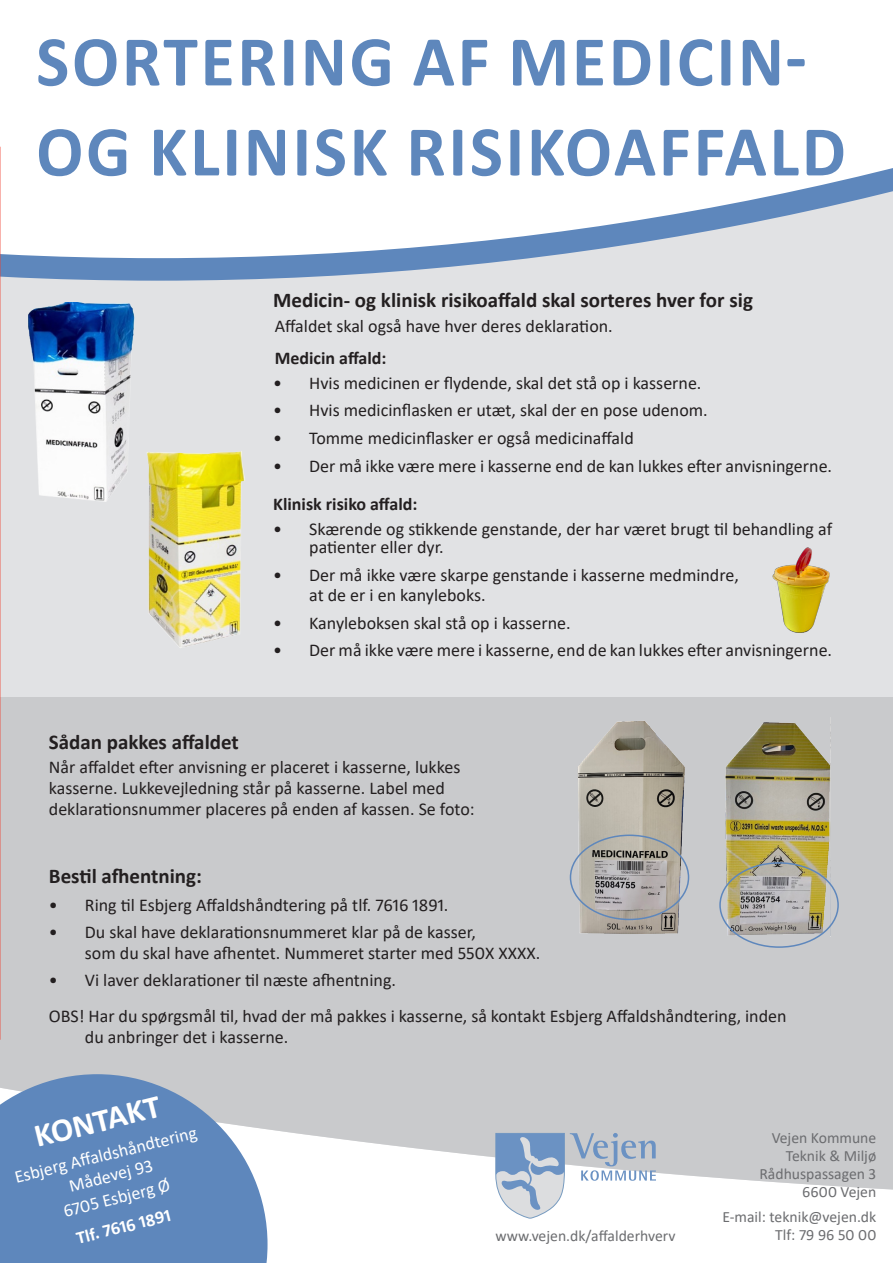
<style>
.page{position:relative;width:893px;height:1263px;background:#fff}
.page>*{position:absolute;margin:0;border:0;box-sizing:border-box;transform-origin:0 0}
.t1{font:700 72px/90px "Calibri";letter-spacing:.04em;color:#5e87bc}
.AV_Tekst{font:700 33px "Calibri";color:#fff}
.AV_Tekst-2{font:700 21px "Calibri";color:#231f20}
.AV_Tekst-3{font:18px/21px "Calibri";color:#231f20}
.AV_Tekst-4{font:18px "Calibri";color:#fff}
.AV_Tekst-5{font:700 18px "Calibri";color:#231f20}
.AV_Tekst-6{font:700 18px "Calibri";color:#fff}
.AV_Tekst-7{font:15.6px "Calibri";color:#6c6d70}
</style>
<div class="page">
<div style="left:1px;top:281px;width:892px;height:909px;background:#e1e2e4"></div>
<div style="left:0;top:697px;width:893px;height:492px;background:#c9cacc"></div>
<svg style="left:0;top:146px;width:893px;height:135px"></svg>
<hr style="left:0;top:147px;width:1px;height:893px;background:#ef3e2e">
<svg style="left:495px;top:1133px;width:161px;height:85px"></svg>
<svg style="left:0;top:1074px;width:268px;height:189px;background:#6f92c0"></svg>
<img style="left:138px;top:440px;width:117px;height:215px">
<img style="left:23px;top:291px;width:122px;height:218px">
<img style="left:722px;top:722px;width:108px;height:215px">
<img style="left:577px;top:721px;width:109px;height:213px">
<div style="left:570px;top:834px;width:119px;height:86px;border:2px solid #5e87bc;border-radius:50%"></div>
<div style="left:719px;top:862px;width:120px;height:86px;border:2px solid #5e87bc;border-radius:50%"></div>
<img style="left:772px;top:547px;width:58px;height:86px">
<p class="t1" style="left:36px;top:16px;width:811px">SORTERING AF MEDICIN-<br>OG KLINISK RISIKOAFFALD</p>
<p class="AV_Tekst-2" style="left:273px;top:285px;width:481px">Medicin- og klinisk risikoaffald skal sorteres hver for sig</p>
<p class="AV_Tekst-3" style="left:275px;top:315px;width:340px">Affaldet skal også have hver deres deklaration.</p>
<p class="AV_Tekst-5" style="left:275px;top:345px;width:113px">Medicin affald:</p>
<p class="AV_Tekst-3" style="left:273px;top:372px;width:430px">• Hvis medicinen er flydende, skal det stå op i kasserne.</p>
<p class="AV_Tekst-3" style="left:273px;top:399px;width:436px">• Hvis medicinflasken er utæt, skal der en pose udenom.</p>
<p class="AV_Tekst-3" style="left:273px;top:427px;width:362px">• Tomme medicinflasker er også medicinaffald</p>
<p class="AV_Tekst-3" style="left:273px;top:455px;width:560px">• Der må ikke være mere i kasserne end de kan lukkes efter anvisningerne.</p>
<p class="AV_Tekst-5" style="left:273px;top:491px;width:146px">Klinisk risiko affald:</p>
<p class="AV_Tekst-3" style="left:309px;top:519px;width:524px;line-height:18px;text-indent:-36px">• Skærende og stikkende genstande, der har været brugt til behandling af patienter eller dyr.</p>
<p class="AV_Tekst-3" style="left:273px;top:564px;width:467px">• Der må ikke være skarpe genstande i kasserne medmindre,</p>
<p class="AV_Tekst-3" style="left:309px;top:584px;width:178px">at de er i en kanyleboks.</p>
<p class="AV_Tekst-3" style="left:273px;top:612px;width:299px">• Kanyleboksen skal stå op i kasserne.</p>
<p class="AV_Tekst-3" style="left:273px;top:639px;width:560px">• Der må ikke være mere i kasserne, end de kan lukkes efter anvisningerne.</p>
<p class="AV_Tekst-2" style="left:49px;top:727px;width:191px">Sådan pakkes affaldet</p>
<p class="AV_Tekst-3" style="left:49px;top:756px;width:427px">Når affaldet efter anvisning er placeret i kasserne, lukkes kasserne. Lukkevejledning står på kasserne. Label med deklarationsnummer placeres på enden af kassen. Se foto:</p>
<p class="AV_Tekst-2" style="left:49px;top:861px;width:155px">Bestil afhentning:</p>
<p class="AV_Tekst-3" style="left:49px;top:894px;width:401px">• Ring til Esbjerg Affaldshåndtering på tlf. 7616 1891.</p>
<p class="AV_Tekst-3" style="left:49px;top:921px;width:429px">• Du skal have deklarationsnummeret klar på de kasser,</p>
<p class="AV_Tekst-3" style="left:85px;top:942px;width:457px">som du skal have afhentet. Nummeret starter med 550X XXXX.</p>
<p class="AV_Tekst-3" style="left:49px;top:969px;width:349px">• Vi laver deklarationer til næste afhentning.</p>
<p class="AV_Tekst-3" style="left:85px;top:1005px;width:703px;text-indent:-36px">OBS! Har du spørgsmål til, hvad der må pakkes i kasserne, så kontakt Esbjerg Affaldshåndtering, inden du anbringer det i kasserne.</p>
<p class="AV_Tekst" style="left:29px;top:1114px;width:130px;rotate:-14deg">KONTAKT</p>
<p class="AV_Tekst-4" style="left:12px;top:1165px;width:189px;rotate:-14deg">Esbjerg Aff aldshåndtering</p>
<p class="AV_Tekst-4" style="left:66px;top:1174px;width:87px;rotate:-14deg">Mådevej 93</p>
<p class="AV_Tekst-4" style="left:61px;top:1199px;width:111px;rotate:-14deg">6705 Esbjerg Ø</p>
<p class="AV_Tekst-6" style="left:74px;top:1226px;width:98px;rotate:-14deg">Tlf. 7616 1891</p>
<p class="AV_Tekst-7" style="left:772px;top:1127px;width:106px">Vejen Kommune</p>
<p class="AV_Tekst-7" style="left:786px;top:1145px;width:92px">Teknik &amp; Miljø</p>
<p class="AV_Tekst-7" style="left:759px;top:1163px;width:118px">Rådhuspassagen 3</p>
<p class="AV_Tekst-7" style="left:802px;top:1181px;width:76px">6600 Vejen</p>
<p class="AV_Tekst-7" style="left:722px;top:1206px;width:155px">E-mail: teknik@vejen.dk</p>
<p class="AV_Tekst-7" style="left:496px;top:1224px;width:181px">www.vejen.dk/affalderhverv</p>
<p class="AV_Tekst-7" style="left:775px;top:1224px;width:103px">Tlf: 79 96 50 00</p>
</div>
